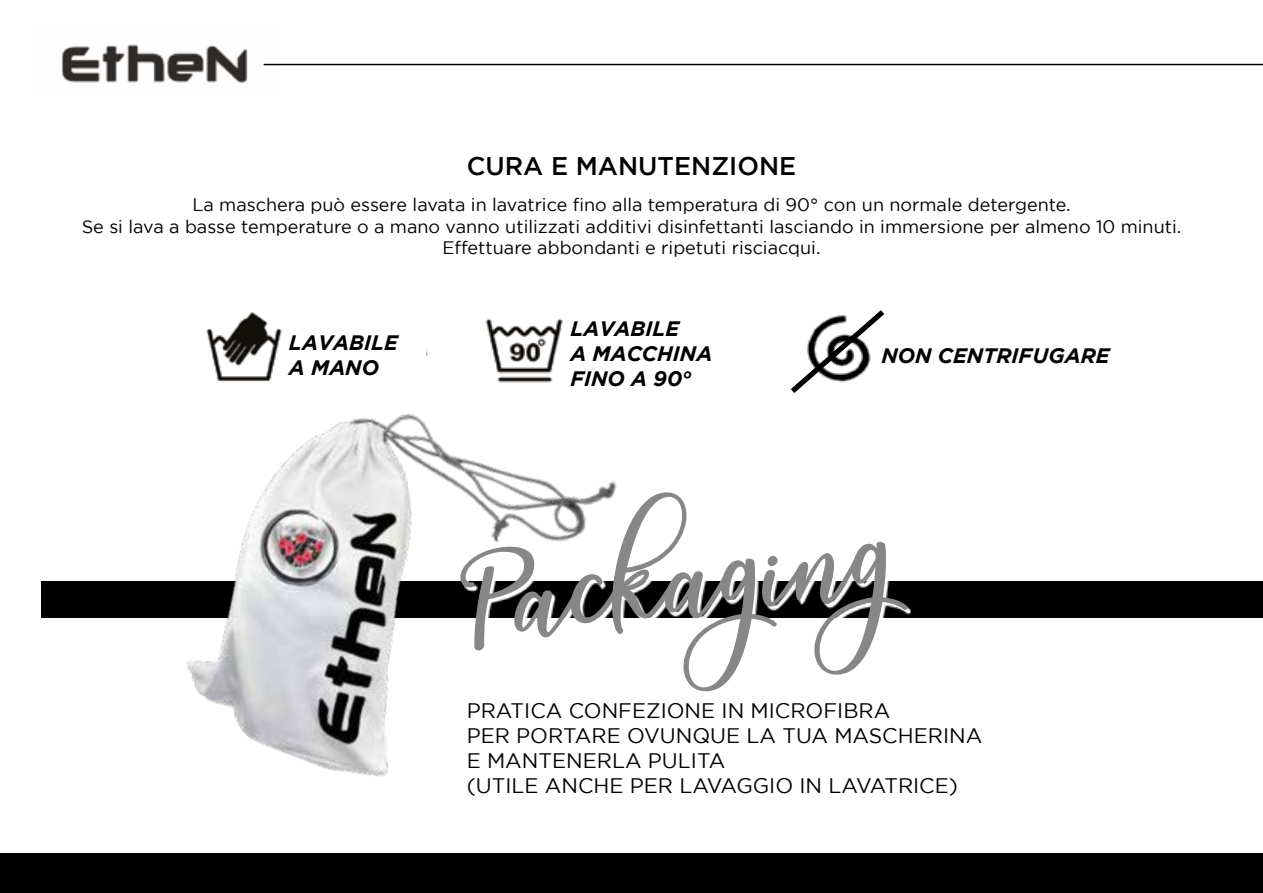
<style>
.page{position:relative;width:1263px;height:893px;background:#fff}
.page>*{position:absolute;margin:0;border:0;box-sizing:border-box;transform-origin:0 0}
.t1{font:97.5px "magic";color:#878787}
.t2{font:500 25.5px "Gotham";color:#000}
.t3{font:21px/25.2px "Gotham";color:#000}
.t4{font:italic 700 20.85px/25px "Gotham";color:#000}
.t5{font:18px/21.6px "Gotham";color:#000;text-align:center}
</style>
<div class="page">
<img style="left:61px;top:44px;width:219px;height:39px">
<hr style="left:264px;top:64px;width:999px;height:1px;background:#000">
<div style="left:0;top:853px;width:1263px;height:40px;background:#000"></div>
<img style="left:206px;top:312px;width:357px;height:50px">
<div style="left:282px;top:339px;width:144px;height:24px;background:#fff"></div>
<svg style="left:791px;top:310px;width:94px;height:83px"></svg>
<div style="left:42px;top:581px;width:1221px;height:37px;background:#000"></div>
<div style="left:463px;top:495px;width:448px;height:199px;background:#fff"></div>
<img style="left:186px;top:362px;width:488px;height:415px">
<h2 class="t2" style="left:467px;top:151px;width:331px">CURA E MANUTENZIONE</h2>
<p class="t5" style="left:82px;top:194px;width:1101px">La maschera può essere lavata in lavatrice fino alla temperatura di 90° con un normale detergente.<br>Se si lava a basse temperature o a mano vanno utilizzati additivi disinfettanti lasciando in immersione per almeno 10 minuti.<br>Effettuare abbondanti e ripetuti risciacqui.</p>
<p class="t4" style="left:289px;top:329px;width:111px">LAVABILE<br>A MANO</p>
<p class="t4" style="left:570px;top:316px;width:143px">LAVABILE<br>A MACCHINA<br>FINO A 90°</p>
<p class="t4" style="left:881px;top:343px;width:230px">NON CENTRIFUGARE</p>
<h1 class="t1" style="left:455px;top:554px;width:441px;rotate:-7deg">Packaging</h1>
<p class="t3" style="left:467px;top:697px;width:517px">PRATICA CONFEZIONE IN MICROFIBRA<br>PER PORTARE OVUNQUE LA TUA MASCHERINA E MANTENERLA PULITA<br>(UTILE ANCHE PER LAVAGGIO IN LAVATRICE)</p>
</div>
